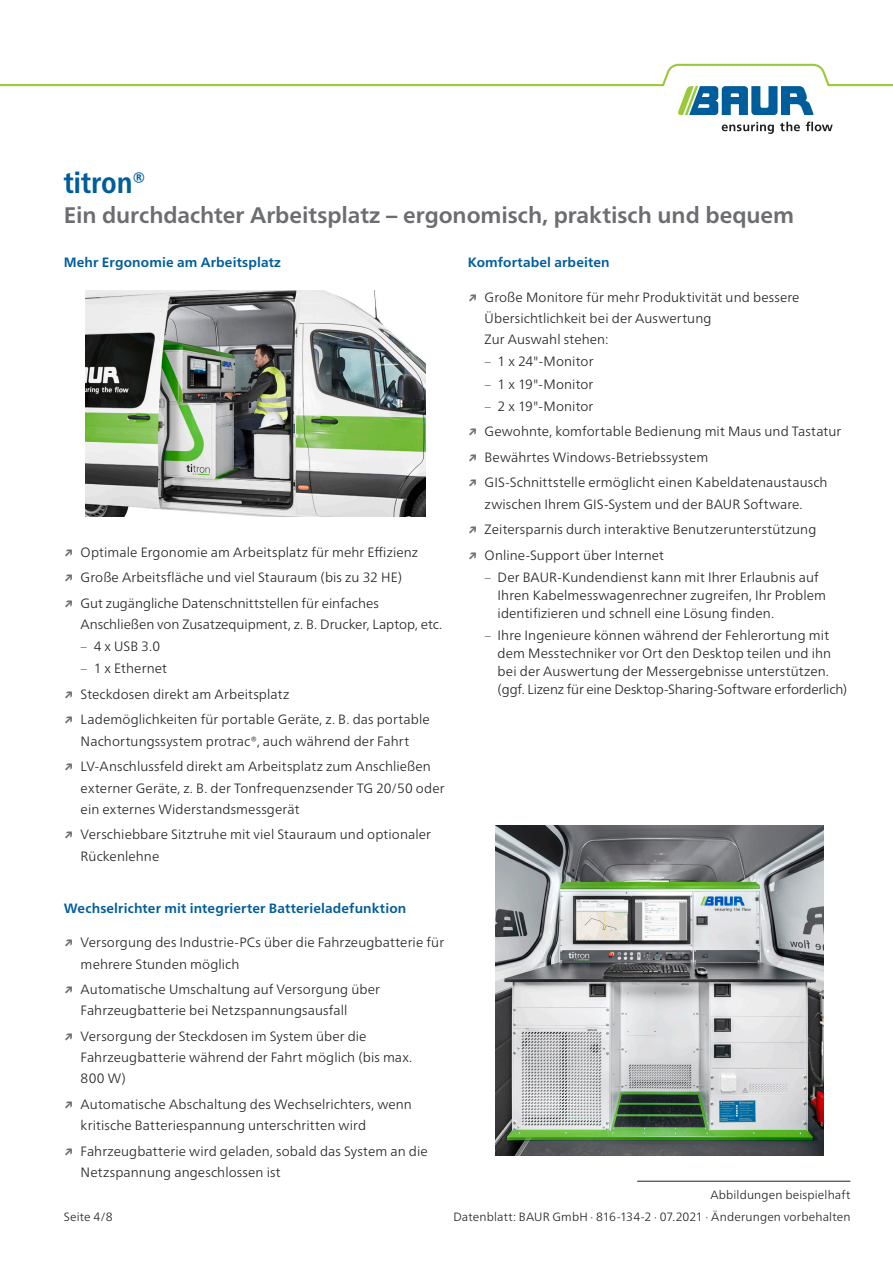
<style>
.page{position:relative;width:893px;height:1263px;background:#fff}
.page>*{position:absolute;margin:0;border:0;box-sizing:border-box;transform-origin:0 0}
.DB_-_Titel_Produktna{font:700 condensed 30px "Frutiger Neue LTW1 G";letter-spacing:-.005em;color:#005d9c}
.DB_-_Titel_Produktbe{font:700 22.5px "Frutiger Neue LTW1 G";color:#6c6d70}
.t1{font:300 13.5px/21.3px "Frutiger Neue LTW1 G";letter-spacing:.005em;color:#231f20}
.DB_-_Condensed_Übers{font:700 13.5px "Frutiger Neue LTW1 G";letter-spacing:.01em;color:#005d9c}
.DB_-_Fußnote_rechtsb{font:300 12px "Frutiger Neue LTW1 G";letter-spacing:.01em;color:#231f20}
.s1{font-weight:700;color:#6c6d70}
.s2{font-stretch:condensed;color:#6c6d70}
</style>
<div class="page">
<svg style="left:722px;top:122px;width:52px;height:12px"></svg>
<svg style="left:780px;top:122px;width:20px;height:9px"></svg>
<svg style="left:806px;top:122px;width:27px;height:9px"></svg>
<svg style="left:0;top:64px;width:893px;height:51px"></svg>
<img style="left:495px;top:826px;width:328px;height:330px">
<hr style="left:637px;top:1181px;width:213px;height:1px;background:#231f20">
<img style="left:86px;top:290px;width:340px;height:227px">
<p class="DB_-_Titel_Produktna" style="left:64px;top:160px;width:84px">titron®</p>
<p class="DB_-_Titel_Produktbe" style="left:64px;top:199px;width:732px">Ein durchdachter Arbeitsplatz – ergonomisch, praktisch und bequem</p>
<p class="DB_-_Condensed_Übers" style="left:64px;top:253px;width:219px">Mehr Ergonomie am Arbeitsplatz</p>
<p class="t1" style="left:64px;top:540px;width:356px"><span class="s1">↗</span> Optimale Ergonomie am Arbeitsplatz für mehr Effizienz</p>
<p class="t1" style="left:64px;top:566px;width:340px"><span class="s1">↗</span> Große Arbeitsfläche und viel Stauraum (bis zu 32 HE)</p>
<p class="t1" style="left:80px;top:591px;width:363px;text-indent:-17px"><span class="s1">↗</span> Gut zugängliche Datenschnittstellen für einfaches<br>Anschließen von Zusatzequipment, z. B. Drucker, Laptop, etc.</p>
<p class="t1" style="left:81px;top:635px;width:81px"><span class="s2">–</span> 4 x USB 3.0</p>
<p class="t1" style="left:81px;top:657px;width:88px"><span class="s2">–</span> 1 x Ethernet</p>
<p class="t1" style="left:64px;top:683px;width:227px"><span class="s1">↗</span> Steckdosen direkt am Arbeitsplatz</p>
<p class="t1" style="left:64px;top:708px;width:368px;text-align:center"><span class="s1">↗</span> Lademöglichkeiten für portable Geräte, z. B. das portable<br>Nachortungssystem protrac®, auch während der Fahrt</p>
<p class="t1" style="left:81px;top:755px;width:365px;text-indent:-17px"><span class="s1">↗</span> LV-Anschlussfeld direkt am Arbeitsplatz zum Anschließen externer Geräte, z. B. der Tonfrequenzsender TG 20/50 oder ein externes Widerstandsmessgerät</p>
<p class="t1" style="left:81px;top:823px;width:352px;text-indent:-17px"><span class="s1">↗</span> Verschiebbare Sitztruhe mit viel Stauraum und optionaler<br>Rückenlehne</p>
<p class="DB_-_Condensed_Übers" style="left:64px;top:899px;width:344px">Wechselrichter mit integrierter Batterieladefunktion</p>
<p class="t1" style="left:81px;top:931px;width:365px;text-indent:-17px"><span class="s1">↗</span> Versorgung des Industrie-PCs über die Fahrzeugbatterie für mehrere Stunden möglich</p>
<p class="t1" style="left:81px;top:978px;width:301px;text-indent:-17px"><span class="s1">↗</span> Automatische Umschaltung auf Versorgung über<br>Fahrzeugbatterie bei Netzspannungsausfall</p>
<p class="t1" style="left:81px;top:1024px;width:333px;text-indent:-17px"><span class="s1">↗</span> Versorgung der Steckdosen im System über die<br>Fahrzeugbatterie während der Fahrt möglich (bis max.<br>800 W)</p>
<p class="t1" style="left:81px;top:1093px;width:333px;text-indent:-17px"><span class="s1">↗</span> Automatische Abschaltung des Wechselrichters, wenn kritische Batteriespannung unterschritten wird</p>
<p class="t1" style="left:81px;top:1139px;width:349px;text-indent:-17px"><span class="s1">↗</span> Fahrzeugbatterie wird geladen, sobald das System an die<br>Netzspannung angeschlossen ist</p>
<p class="DB_-_Condensed_Übers" style="left:468px;top:253px;width:143px">Komfortabel arbeiten</p>
<p class="t1" style="left:485px;top:285px;width:316px;text-indent:-17px"><span class="s1">↗</span> Große Monitore für mehr Produktivität und bessere<br>Übersichtlichkeit bei der Auswertung<br>Zur Auswahl stehen:</p>
<p class="t1" style="left:485px;top:350px;width:110px"><span class="s2">–</span> 1 x 24"-Monitor</p>
<p class="t1" style="left:485px;top:372px;width:110px"><span class="s2">–</span> 1 x 19"-Monitor</p>
<p class="t1" style="left:485px;top:394px;width:110px"><span class="s2">–</span> 2 x 19"-Monitor</p>
<p class="t1" style="left:468px;top:420px;width:375px"><span class="s1">↗</span> Gewohnte, komfortable Bedienung mit Maus und Tastatur</p>
<p class="t1" style="left:468px;top:445px;width:242px"><span class="s1">↗</span> Bewährtes Windows-Betriebssystem</p>
<p class="t1" style="left:468px;top:471px;width:361px;text-align:center"><span class="s1">↗</span> GIS-Schnittstelle ermöglicht einen Kabeldatenaustausch zwischen Ihrem GIS-System und der BAUR Software.</p>
<p class="t1" style="left:468px;top:518px;width:350px"><span class="s1">↗</span> Zeitersparnis durch interaktive Benutzerunterstützung</p>
<p class="t1" style="left:468px;top:543px;width:198px"><span class="s1">↗</span> Online-Support über Internet</p>
<p class="t1" style="left:498px;top:567px;width:330px;line-height:18px;text-indent:-13px"><span class="s2">–</span> Der BAUR-Kundendienst kann mit Ihrer Erlaubnis auf<br>Ihren Kabelmesswagenrechner zugreifen, Ihr Problem identifizieren und schnell eine Lösung finden.</p>
<p class="t1" style="left:498px;top:625px;width:351px;line-height:18px;text-indent:-13px"><span class="s2">–</span> Ihre Ingenieure können während der Fehlerortung mit dem Messtechniker vor Ort den Desktop teilen und ihn bei der Auswertung der Messergebnisse unterstützen. (ggf. Lizenz für eine Desktop-Sharing-Software erforderlich)</p>
<p class="DB_-_Fußnote_rechtsb" style="left:710px;top:1186px;width:142px">Abbildungen beispielhaft</p>
<p class="DB_-_Fußnote_rechtsb" style="left:64px;top:1208px;width:50px">Seite 4/8</p>
<p class="DB_-_Fußnote_rechtsb" style="left:453px;top:1208px;width:398px">Datenblatt: BAUR GmbH · 816-134-2 · 07.2021 · Änderungen vorbehalten</p>
</div>
